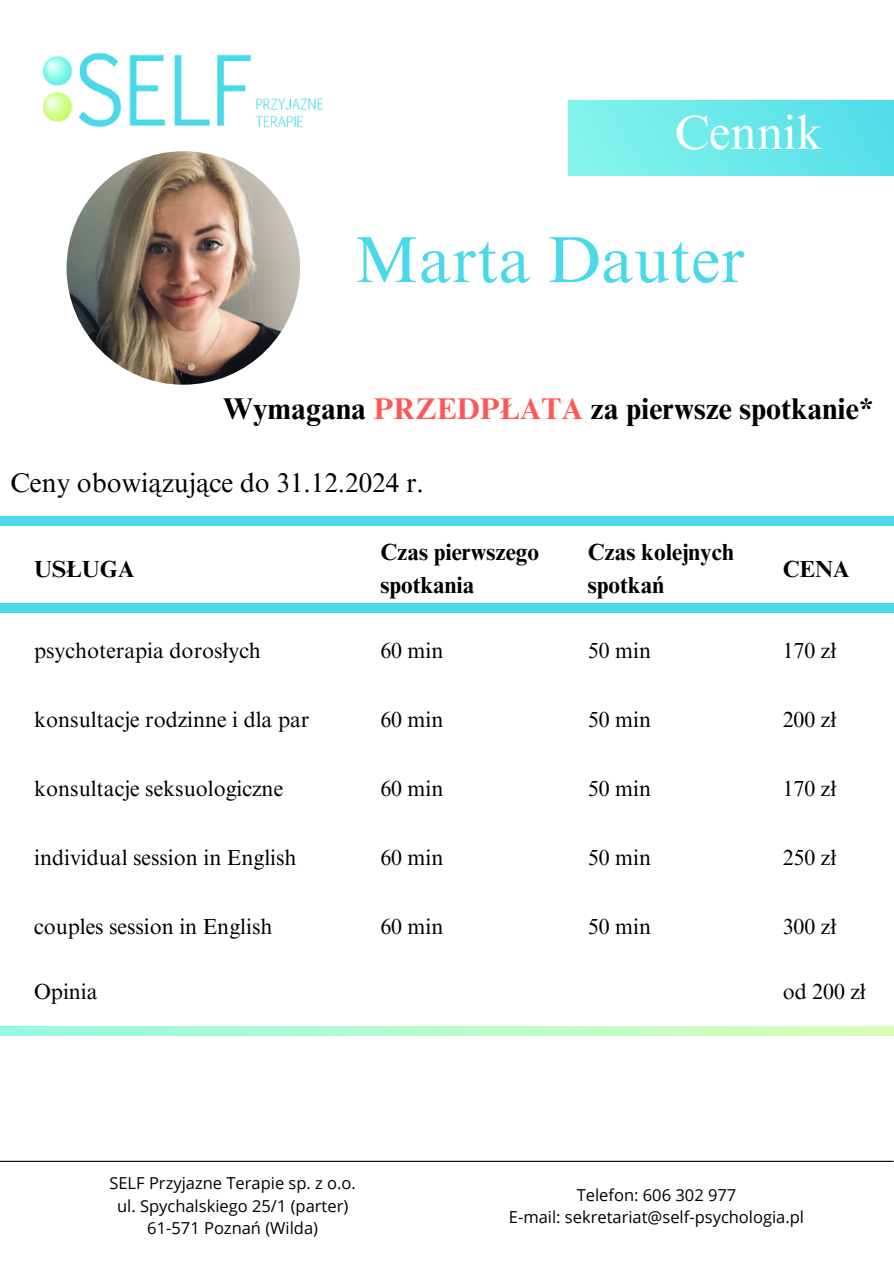
<style>
.page{position:relative;width:894px;height:1264px;background:#fff}
.page>*{position:absolute;margin:0;border:0;box-sizing:border-box;transform-origin:0 0}
.t1{font:65.25px "Times NRMT Pro";color:#4ad9e9}
.t2{font:48px "Times NRMT Pro";color:#fff}
.t3{font:700 30px "Times NRMT Pro";color:#000}
.t4{font:27px "Times NRMT Pro";color:#000}
.t5{font:700 23.25px/32.7px "Times NRMT Pro";color:#000}
.t6{font:21.75px "Times NRMT Pro";color:#000}
.t7{font:16.5px "Open Sans";color:#000}
.s1{color:#ff5757}
</style>
<div class="page">
<img style="left:44px;top:52px;width:279px;height:104px">
<img style="left:67px;top:151px;width:233px;height:234px;border-radius:50%">
<div style="left:568px;top:100px;width:325px;height:76px;background:linear-gradient(to right,#85f6eb,#52dde9)"></div>
<div style="left:0;top:517px;width:893px;height:9px;background:#4ad9e9"></div>
<div style="left:0;top:604px;width:893px;height:9px;background:#4ad9e9"></div>
<svg style="left:0;top:1026px;width:893px;height:9px;background:#b7fbcb"></svg>
<hr style="left:0;top:1160px;width:893px;height:1px;background:#000">
<p class="t2" style="left:674px;top:115px;width:149px">Cennik</p>
<p class="t1" style="left:354px;top:235px;width:392px">Marta Dauter</p>
<p class="t3" style="left:223px;top:397px;width:652px">Wymagana <span class="s1">PRZEDPŁATA</span> za pierwsze spotkanie*</p>
<p class="t4" style="left:11px;top:472px;width:414px">Ceny obowiązujące do 31.12.2024 r.</p>
<p class="t5" style="left:34px;top:555px;width:102px">USŁUGA</p>
<h2 class="t5" style="left:380px;top:538px;width:160px">Czas pierwszego spotkania</h2>
<h1 class="t5" style="left:587px;top:538px;width:147px">Czas kolejnych spotkań</h1>
<h3 class="t5" style="left:782px;top:555px;width:68px">CENA</h3>
<h4 class="t6" style="left:34px;top:642px;width:228px">psychoterapia dorosłych</h4>
<p class="t6" style="left:380px;top:642px;width:65px">60 min</p>
<p class="t6" style="left:587px;top:642px;width:65px">50 min</p>
<p class="t6" style="left:782px;top:642px;width:55px">170 zł</p>
<p class="t6" style="left:34px;top:711px;width:276px">konsultacje rodzinne i dla par</p>
<p class="t6" style="left:380px;top:711px;width:65px">60 min</p>
<p class="t6" style="left:587px;top:711px;width:65px">50 min</p>
<p class="t6" style="left:782px;top:711px;width:55px">200 zł</p>
<p class="t6" style="left:34px;top:780px;width:250px">konsultacje seksuologiczne</p>
<p class="t6" style="left:380px;top:780px;width:65px">60 min</p>
<p class="t6" style="left:587px;top:780px;width:65px">50 min</p>
<p class="t6" style="left:782px;top:780px;width:55px">170 zł</p>
<p class="t6" style="left:34px;top:849px;width:264px">individual session in English</p>
<p class="t6" style="left:380px;top:849px;width:65px">60 min</p>
<p class="t6" style="left:587px;top:849px;width:65px">50 min</p>
<p class="t6" style="left:782px;top:849px;width:55px">250 zł</p>
<p class="t6" style="left:34px;top:918px;width:240px">couples session in English</p>
<p class="t6" style="left:380px;top:918px;width:65px">60 min</p>
<p class="t6" style="left:587px;top:918px;width:65px">50 min</p>
<p class="t6" style="left:782px;top:918px;width:55px">300 zł</p>
<p class="t6" style="left:34px;top:983px;width:65px">Opinia</p>
<p class="t6" style="left:782px;top:983px;width:85px">od 200 zł</p>
<p class="t7" style="left:109px;top:1171px;width:248px">SELF Przyjazne Terapie sp. z o.o.</p>
<p class="t7" style="left:117px;top:1194px;width:233px">ul. Spychalskiego 25/1 (parter)</p>
<p class="t7" style="left:147px;top:1216px;width:172px">61-571 Poznań (Wilda)</p>
<p class="t7" style="left:576px;top:1182px;width:161px">Telefon: 606 302 977</p>
<p class="t7" style="left:508px;top:1205px;width:296px">E-mail: sekretariat@self-psychologia.pl</p>
</div>
